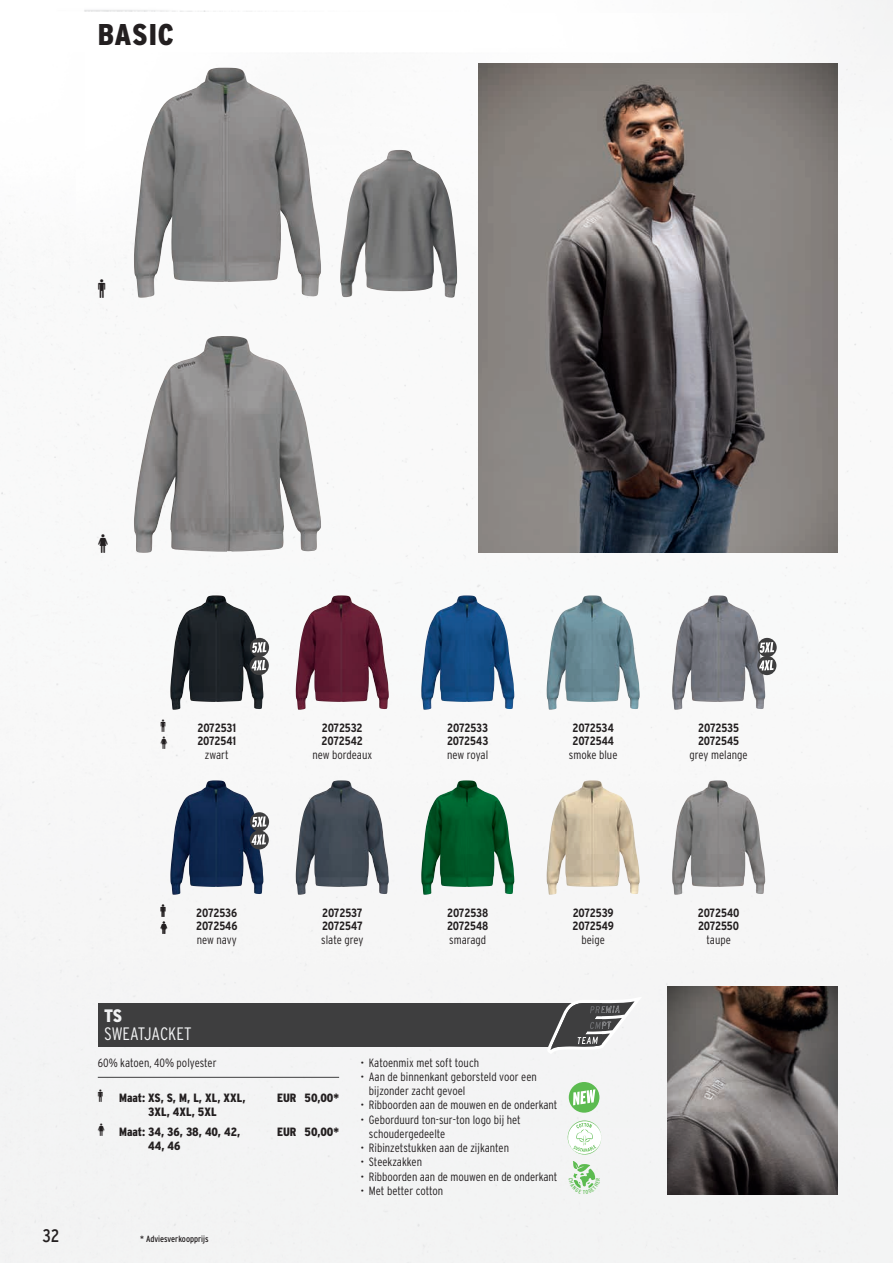
<style>
.page{position:relative;width:893px;height:1263px;background:#fff}
.page>*{position:absolute;margin:0;border:0;box-sizing:border-box;transform-origin:0 0}
.Kopfzeile{font:900 30px "Interstate Condensed";letter-spacing:.025em;color:#231f20}
.Tabellenkopf{font:300 18px/18px "Interstate Condensed";letter-spacing:-.005em;color:#f2f3f4}
.t1{font:condensed 18px "Interstate";color:#231f20}
.Material{font:300 12px/14.2px "Interstate Condensed";color:#231f20}
.Artikelnummer{font:700 12px "Interstate Condensed";letter-spacing:-.02em;color:#231f20}
.Farbe{font:300 12px "Interstate Condensed";color:#231f20}
.Größenlauf{font:900 12px/14.2px "Interstate Condensed";color:#231f20;text-align:center}
.Preis{font:900 12px "Interstate Condensed";color:#231f20}
.Währung{font:900 12px "Interstate Condensed";color:#231f20}
.t2{font:9px "Interstate Condensed";color:#231f20}
.s1{font-weight:900}
</style>
<div class="page">
<img style="left:0;top:0;width:893px;height:1263px">
<img style="left:134px;top:68px;width:187px;height:230px">
<img style="left:134px;top:336px;width:187px;height:217px">
<img style="left:340px;top:150px;width:117px;height:148px">
<img style="left:478px;top:64px;width:360px;height:489px">
<img style="left:170px;top:595px;width:93px;height:115px">
<img style="left:296px;top:595px;width:93px;height:115px">
<img style="left:421px;top:595px;width:93px;height:115px">
<img style="left:547px;top:595px;width:93px;height:115px">
<img style="left:672px;top:595px;width:93px;height:115px">
<img style="left:170px;top:780px;width:93px;height:115px">
<img style="left:296px;top:780px;width:93px;height:115px">
<img style="left:421px;top:780px;width:93px;height:115px">
<img style="left:547px;top:780px;width:93px;height:115px">
<img style="left:672px;top:780px;width:93px;height:115px">
<img style="left:668px;top:986px;width:170px;height:209px">
<svg style="left:568px;top:1120px;width:33px;height:34px"></svg>
<div style="left:569px;top:1082px;width:30px;height:31px;background:#5cbb50;border-radius:50%"></div>
<svg style="left:573px;top:1089px;width:22px;height:16px"></svg>
<div style="left:250px;top:656px;width:19px;height:19px;background:#3e3e3f;border-radius:50%"></div>
<svg style="left:252px;top:660px;width:14px;height:11px"></svg>
<div style="left:757px;top:656px;width:19px;height:19px;background:#3e3e3f;border-radius:50%"></div>
<svg style="left:759px;top:660px;width:14px;height:11px"></svg>
<div style="left:250px;top:830px;width:19px;height:19px;background:#3e3e3f;border-radius:50%"></div>
<svg style="left:252px;top:834px;width:14px;height:11px"></svg>
<div style="left:250px;top:638px;width:19px;height:19px;background:#3e3e3f;border-radius:50%"></div>
<svg style="left:252px;top:642px;width:14px;height:11px"></svg>
<svg style="left:757px;top:638px;width:20px;height:19px"></svg>
<svg style="left:760px;top:642px;width:14px;height:11px"></svg>
<div style="left:250px;top:812px;width:19px;height:19px;background:#3e3e3f;border-radius:50%"></div>
<svg style="left:252px;top:816px;width:14px;height:11px"></svg>
<div style="left:98px;top:1003px;width:504px;height:43px;background:#3e3e3f"></div>
<hr style="left:98px;top:1077px;width:241px;height:1px;background:#3e3e3f">
<svg style="left:547px;top:997px;width:95px;height:57px"></svg>
<svg style="left:161px;top:719px;width:6px;height:30px"></svg>
<svg style="left:161px;top:904px;width:6px;height:30px"></svg>
<svg style="left:98px;top:279px;width:7px;height:19px"></svg>
<svg style="left:98px;top:534px;width:10px;height:19px"></svg>
<svg style="left:98px;top:1090px;width:5px;height:12px"></svg>
<svg style="left:98px;top:1124px;width:6px;height:12px"></svg>
<svg style="left:569px;top:1161px;width:31px;height:33px"></svg>
<p class="Kopfzeile" style="left:98px;top:18px;width:78px">BASIC</p>
<p class="Artikelnummer" style="left:197px;top:721px;width:40px">2072531</p>
<p class="Artikelnummer" style="left:197px;top:734px;width:40px">2072541</p>
<p class="Farbe" style="left:205px;top:748px;width:25px">zwart</p>
<p class="Artikelnummer" style="left:322px;top:721px;width:43px">2072532</p>
<p class="Artikelnummer" style="left:322px;top:734px;width:43px">2072542</p>
<p class="Farbe" style="left:312px;top:748px;width:61px">new bordeaux</p>
<p class="Artikelnummer" style="left:447px;top:721px;width:43px">2072533</p>
<p class="Artikelnummer" style="left:447px;top:734px;width:43px">2072543</p>
<p class="Farbe" style="left:447px;top:748px;width:43px">new royal</p>
<p class="Artikelnummer" style="left:573px;top:721px;width:43px">2072534</p>
<p class="Artikelnummer" style="left:572px;top:734px;width:43px">2072544</p>
<p class="Farbe" style="left:569px;top:748px;width:50px">smoke blue</p>
<p class="Artikelnummer" style="left:196px;top:906px;width:43px">2072536</p>
<p class="Artikelnummer" style="left:196px;top:919px;width:43px">2072546</p>
<p class="Farbe" style="left:197px;top:933px;width:42px">new navy</p>
<p class="Artikelnummer" style="left:322px;top:906px;width:42px">2072537</p>
<p class="Artikelnummer" style="left:322px;top:919px;width:42px">2072547</p>
<p class="Farbe" style="left:321px;top:933px;width:44px">slate grey</p>
<p class="Artikelnummer" style="left:447px;top:906px;width:43px">2072538</p>
<p class="Artikelnummer" style="left:447px;top:919px;width:43px">2072548</p>
<p class="Farbe" style="left:449px;top:933px;width:38px">smaragd</p>
<p class="Artikelnummer" style="left:573px;top:906px;width:42px">2072539</p>
<p class="Artikelnummer" style="left:572px;top:919px;width:43px">2072549</p>
<p class="Farbe" style="left:581px;top:933px;width:25px">beige</p>
<p class="Tabellenkopf" style="left:104px;top:1006px;width:89px"><span class="s1">TS<br></span>SWEATJACKET</p>
<p class="Material" style="left:98px;top:1055px;width:120px">60% katoen, 40% polyester</p>
<p class="Material" style="left:360px;top:1055px;width:120px">• Katoenmix met soft touch</p>
<p class="Material" style="left:369px;top:1069px;width:169px;text-indent:-9px">• Aan de binnenkant geborsteld voor een bijzonder zacht gevoel</p>
<p class="Material" style="left:360px;top:1098px;width:199px">• Ribboorden aan de mouwen en de onderkant</p>
<p class="Material" style="left:369px;top:1112px;width:153px;text-indent:-9px">• Geborduurd ton-sur-ton logo bij het schoudergedeelte</p>
<p class="Material" style="left:360px;top:1141px;width:150px">• Ribinzetstukken aan de zijkanten</p>
<p class="Material" style="left:360px;top:1155px;width:63px">• Steekzakken</p>
<p class="Material" style="left:360px;top:1169px;width:199px">• Ribboorden aan de mouwen en de onderkant</p>
<p class="Material" style="left:360px;top:1183px;width:84px">• Met better cotton</p>
<p class="Größenlauf" style="left:119px;top:1090px;width:128px">Maat: XS, S, M, L, XL, XXL,<br>3XL, 4XL, 5XL</p>
<p class="Währung" style="left:277px;top:1091px;width:21px">EUR</p>
<p class="Preis" style="left:305px;top:1091px;width:36px">50,00*</p>
<p class="Größenlauf" style="left:148px;top:1124px;width:93px;text-align:left;text-indent:-29px">Maat: 34, 36, 38, 40, 42,<br>44, 46</p>
<p class="Währung" style="left:277px;top:1125px;width:21px">EUR</p>
<p class="Preis" style="left:305px;top:1125px;width:36px">50,00*</p>
<h2 class="t1" style="left:43px;top:1225px;width:18px">32</h2>
<p class="t2" style="left:140px;top:1233px;width:70px">* Adviesverkoopprijs</p>
<p class="Artikelnummer" style="left:698px;top:721px;width:42px">2072535</p>
<p class="Artikelnummer" style="left:698px;top:734px;width:43px">2072545</p>
<p class="Farbe" style="left:690px;top:748px;width:60px">grey melange</p>
<p class="Artikelnummer" style="left:698px;top:906px;width:43px">2072540</p>
<p class="Artikelnummer" style="left:698px;top:919px;width:43px">2072550</p>
<p class="Farbe" style="left:706px;top:933px;width:26px">taupe</p>
</div>
